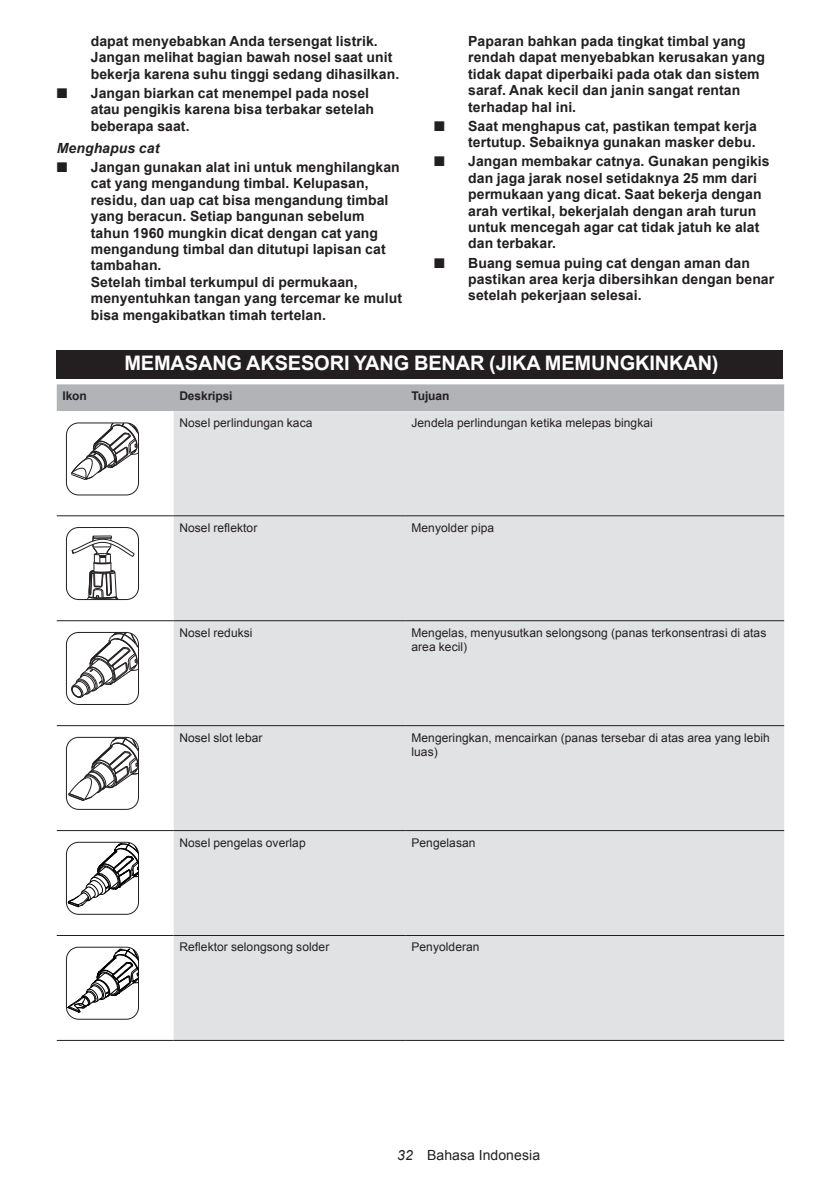
<style>
.page{position:relative;width:840px;height:1191px;background:#fff}
.page>*{position:absolute;margin:0;border:0;box-sizing:border-box;transform-origin:0 0}
.t1{font:700 20px "Arial";letter-spacing:-.01em;color:#fff}
.t2{font:700 14px/16.4px "Arial";letter-spacing:.005em;color:#231f20}
.t3{font:14px "Arial";letter-spacing:.005em;color:#231f20}
.t4{font:italic 700 14px "Arial";letter-spacing:.005em;color:#231f20}
.t5{font:12px/14px "Arial";letter-spacing:.005em;color:#231f20}
.t6{font:700 12px "Arial";letter-spacing:-.01em;color:#231f20}
.s1{font-style:italic}
</style>
<div class="page">
<div style="left:57px;top:350px;width:725px;height:29px;background:#231f20"></div>
<div style="left:57px;top:384px;width:726px;height:27px;background:#b2b3b7"></div>
<svg style="left:57px;top:422px;width:116px;height:618px"></svg>
<div style="left:173px;top:411px;width:610px;height:629px;background:#e1e2e4"></div>
<hr style="left:57px;top:515px;width:116px;height:1px;background:#231f20">
<hr style="left:173px;top:515px;width:232px;height:1px;background:#231f20">
<hr style="left:405px;top:515px;width:378px;height:1px;background:#231f20">
<hr style="left:57px;top:620px;width:116px;height:1px;background:#231f20">
<hr style="left:173px;top:620px;width:232px;height:1px;background:#231f20">
<hr style="left:405px;top:620px;width:378px;height:1px;background:#231f20">
<hr style="left:57px;top:725px;width:116px;height:1px;background:#231f20">
<hr style="left:173px;top:725px;width:232px;height:1px;background:#231f20">
<hr style="left:405px;top:725px;width:378px;height:1px;background:#231f20">
<hr style="left:57px;top:830px;width:116px;height:1px;background:#231f20">
<hr style="left:173px;top:830px;width:232px;height:1px;background:#231f20">
<hr style="left:405px;top:830px;width:378px;height:1px;background:#231f20">
<hr style="left:57px;top:935px;width:116px;height:1px;background:#231f20">
<hr style="left:173px;top:935px;width:232px;height:1px;background:#231f20">
<hr style="left:405px;top:935px;width:378px;height:1px;background:#231f20">
<hr style="left:57px;top:1040px;width:116px;height:1px;background:#231f20">
<hr style="left:173px;top:1040px;width:232px;height:1px;background:#231f20">
<hr style="left:405px;top:1040px;width:378px;height:1px;background:#231f20">
<svg style="left:71px;top:423px;width:68px;height:57px"></svg>
<div style="left:66px;top:423px;width:73px;height:72px;border:1px solid #231f20;border-radius:12px"></div>
<svg style="left:72px;top:535px;width:62px;height:65px"></svg>
<div style="left:66px;top:527px;width:73px;height:73px;border:1px solid #231f20;border-radius:12px"></div>
<svg style="left:71px;top:632px;width:68px;height:65px"></svg>
<div style="left:66px;top:632px;width:73px;height:72px;border:1px solid #231f20;border-radius:12px"></div>
<svg style="left:68px;top:737px;width:72px;height:64px"></svg>
<div style="left:66px;top:737px;width:73px;height:72px;border:1px solid #231f20;border-radius:12px"></div>
<div style="left:66px;top:842px;width:73px;height:72px;border:1px solid #231f20;border-radius:12px"></div>
<svg style="left:68px;top:843px;width:71px;height:64px"></svg>
<div style="left:66px;top:947px;width:73px;height:72px;border:1px solid #231f20;border-radius:12px"></div>
<svg style="left:68px;top:948px;width:71px;height:65px"></svg>
<p class="t2" style="left:91px;top:33px;width:310px">dapat menyebabkan Anda tersengat listrik.<br>Jangan melihat bagian bawah nosel saat unit bekerja karena suhu tinggi sedang dihasilkan.</p>
<p class="t2" style="left:91px;top:85px;width:285px">Jangan biarkan cat menempel pada nosel atau pengikis karena bisa terbakar setelah beberapa saat.</p>
<p class="t4" style="left:57px;top:139px;width:104px">Menghapus cat</p>
<p class="t2" style="left:91px;top:159px;width:312px">Jangan gunakan alat ini untuk menghilangkan cat yang mengandung timbal. Kelupasan, residu, dan uap cat bisa mengandung timbal yang beracun. Setiap bangunan sebelum tahun 1960 mungkin dicat dengan cat yang mengandung timbal dan ditutupi lapisan cat tambahan.<br>Setelah timbal terkumpul di permukaan, menyentuhkan tangan yang tercemar ke mulut bisa mengakibatkan timah tertelan.</p>
<p class="t2" style="left:468px;top:33px;width:298px">Paparan bahkan pada tingkat timbal yang rendah dapat menyebabkan kerusakan yang tidak dapat diperbaiki pada otak dan sistem saraf. Anak kecil dan janin sangat rentan terhadap hal ini.</p>
<p class="t2" style="left:468px;top:118px;width:290px">Saat menghapus cat, pastikan tempat kerja tertutup. Sebaiknya gunakan masker debu.</p>
<p class="t2" style="left:468px;top:154px;width:303px">Jangan membakar catnya. Gunakan pengikis dan jaga jarak nosel setidaknya 25 mm dari permukaan yang dicat. Saat bekerja dengan arah vertikal, bekerjalah dengan arah turun untuk mencegah agar cat tidak jatuh ke alat dan terbakar.</p>
<p class="t2" style="left:468px;top:255px;width:307px">Buang semua puing cat dengan aman dan pastikan area kerja dibersihkan dengan benar setelah pekerjaan selesai.</p>
<h1 class="t1" style="left:124px;top:350px;width:595px">MEMASANG AKSESORI YANG BENAR (JIKA MEMUNGKINKAN)</h1>
<p class="t6" style="left:62px;top:388px;width:26px">Ikon</p>
<p class="t6" style="left:179px;top:388px;width:55px">Deskripsi</p>
<p class="t6" style="left:411px;top:388px;width:39px">Tujuan</p>
<p class="t5" style="left:179px;top:416px;width:134px">Nosel perlindungan kaca</p>
<p class="t5" style="left:411px;top:416px;width:243px">Jendela perlindungan ketika melepas bingkai</p>
<p class="t5" style="left:179px;top:521px;width:79px">Nosel reflektor</p>
<p class="t5" style="left:411px;top:521px;width:84px">Menyolder pipa</p>
<p class="t5" style="left:179px;top:625px;width:75px">Nosel reduksi</p>
<p class="t5" style="left:411px;top:625px;width:356px">Mengelas, menyusutkan selongsong (panas terkonsentrasi di atas area kecil)</p>
<p class="t5" style="left:179px;top:730px;width:85px">Nosel slot lebar</p>
<p class="t5" style="left:411px;top:730px;width:359px">Mengeringkan, mencairkan (panas tersebar di atas area yang lebih luas)</p>
<p class="t5" style="left:179px;top:835px;width:128px">Nosel pengelas overlap</p>
<p class="t5" style="left:411px;top:835px;width:66px">Pengelasan</p>
<p class="t5" style="left:179px;top:940px;width:151px">Reflektor selongsong solder</p>
<p class="t5" style="left:411px;top:940px;width:70px">Penyolderan</p>
<p class="t3" style="left:397px;top:1146px;width:144px"><span class="s1">32</span> Bahasa Indonesia</p>
</div>
